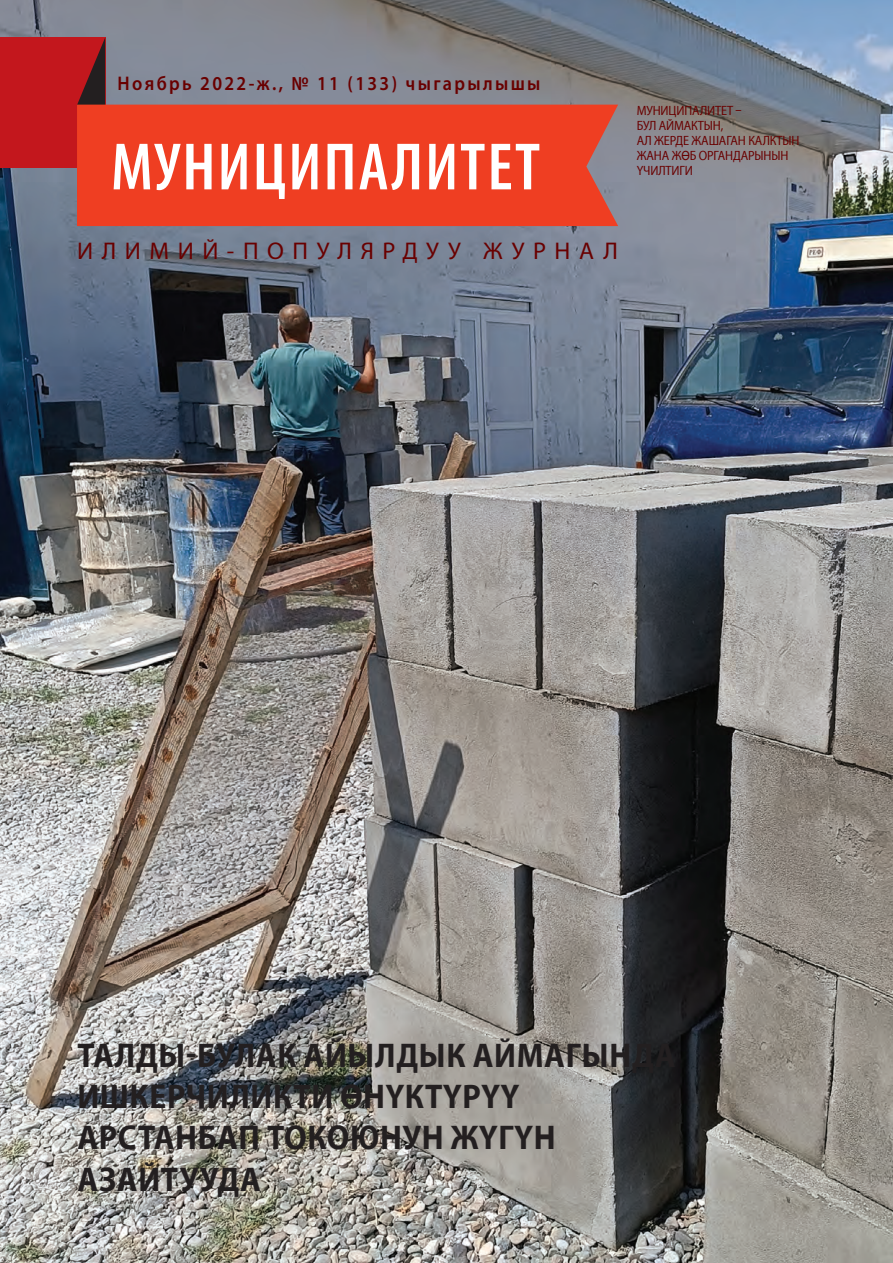
<style>
.page{position:relative;width:893px;height:1263px;background:#fff}
.page>*{position:absolute;margin:0;border:0;box-sizing:border-box;transform-origin:0 0}
.t1{font:600 condensed 67.5px "Myriad Pro";letter-spacing:.03em;color:#fff}
.t2{font:700 34.5px/41.4px "Myriad Pro KG";letter-spacing:.02em;color:#231f20;scale:.92 1}
.t3{font:24.3px "Myriad Pro";letter-spacing:.35em;color:#690000}
.t4{font:600 19.8px "Myriad Pro";letter-spacing:.13em;color:#690000;scale:.92 1}
.t5{font:13.5px/15px "Myriad Pro Regular KG";letter-spacing:-.01em;color:#690000;scale:.91 1}
</style>
<div class="page">
<img style="left:0;top:0;width:893px;height:1263px">
<div style="left:0;top:37px;width:105px;height:131px;background:#c3171d"></div>
<svg style="left:77px;top:38px;width:28px;height:67px"></svg>
<div style="left:77px;top:105px;width:541px;height:121px;background:#ef3e22"></div>
<p class="t4" style="left:118px;top:71px;width:461px">Ноябрь 2022-ж., № 11 (133) чыгарылышы</p>
<h1 class="t1" style="left:111px;top:125px;width:431px">МУНИЦИПАЛИТЕТ</h1>
<p class="t3" style="left:77px;top:236px;width:542px">ИЛИМИЙ-ПОПУЛЯРДУУ ЖУРНАЛ</p>
<p class="t5" style="left:637px;top:103px;width:180px">МУНИЦИПАЛИТЕТ –<br>БУЛ АЙМАКТЫН,<br>АЛ ЖЕРДЕ ЖАШАГАН КАЛКТЫН<br>ЖАНА ЖӨБ ОРГАНДАРЫНЫН<br>ҮЧИЛТИГИ</p>
<p class="t2" style="left:77px;top:1035px;width:652px">ТАЛДЫ-БУЛАК АЙЫЛДЫК АЙМАГЫНДА<br>ИШКЕРЧИЛИКТИ ӨНҮКТҮРҮҮ<br>АРСТАНБАП ТОКОЮНУН ЖҮГҮН<br>АЗАЙТУУДА</p>
</div>
